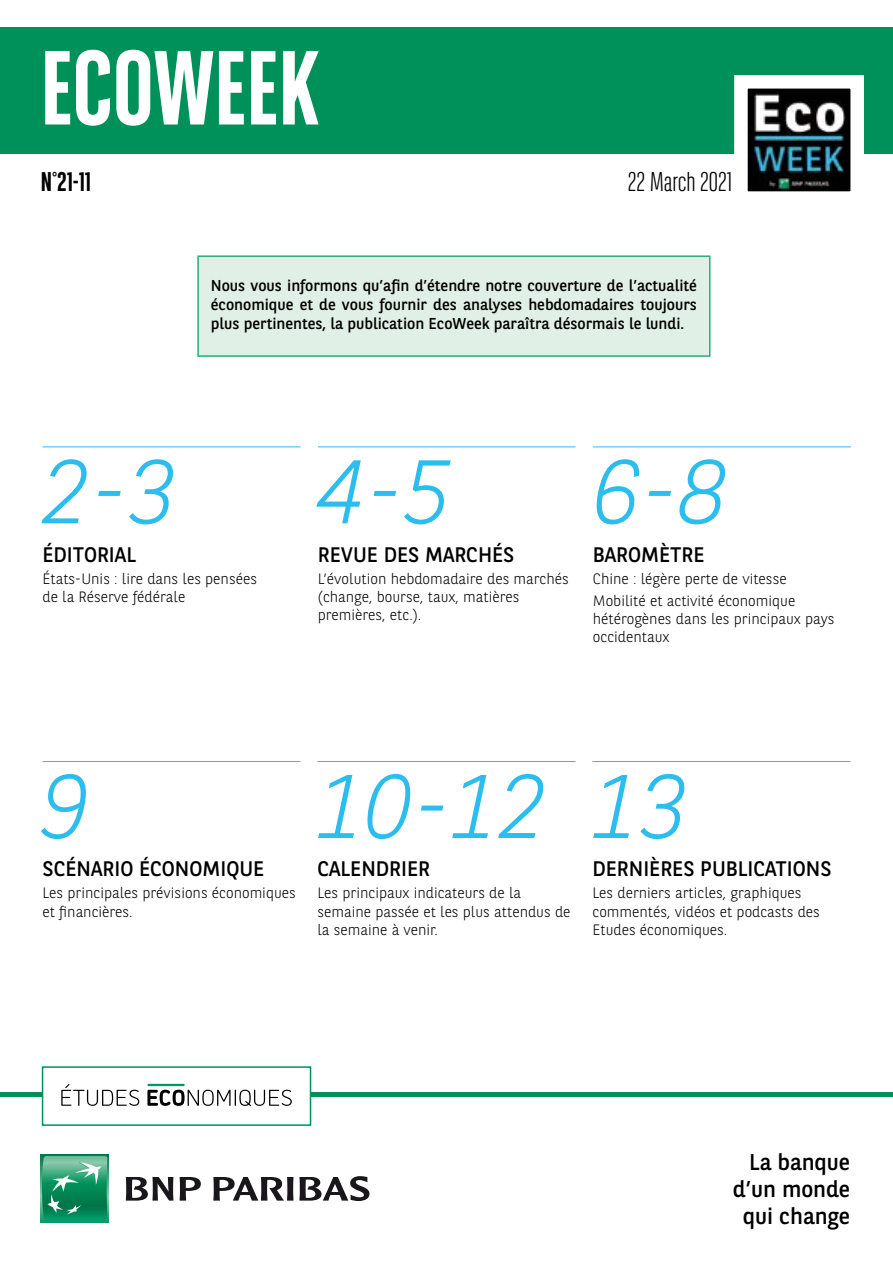
<style>
.page{position:relative;width:893px;height:1263px;background:#fff}
.page>*{position:absolute;margin:0;border:0;box-sizing:border-box;transform-origin:0 0}
.t1{font:700 105px "BNPP Sans Condensed";color:#fff}
.t2{font:italic 300 90px "BNPP Sans";color:#2abdee}
.t3{font:300 27px "BNPP Sans Condensed";color:#000}
.t4{font:700 27px "BNPP Sans Condensed";color:#000}
.t5{font:22.8px/27.3px "BNPP Sans";color:#000;text-align:right}
.t6{font:21px "BNPP Sans";color:#000}
.t7{font:15.75px/18.9px "BNPP Sans";color:#000;text-align:justify}
.t8{font:300 15px/18px "BNPP Sans";color:#000}
</style>
<div class="page">
<div style="left:1px;top:27px;width:892px;height:127px;background:#00915b"></div>
<hr style="left:0;top:1093px;width:893px;height:4px;background:#00915b">
<svg style="left:41px;top:1155px;width:68px;height:68px"></svg>
<svg style="left:42px;top:1156px;width:65px;height:64px;background:#35a178"></svg>
<svg style="left:126px;top:1177px;width:47px;height:23px"></svg>
<svg style="left:180px;top:1177px;width:21px;height:23px"></svg>
<svg style="left:213px;top:1176px;width:156px;height:25px"></svg>
<svg style="left:734px;top:75px;width:130px;height:117px;background:#707a7c"></svg>
<div style="left:42px;top:1066px;width:269px;height:60px;background:#fff;border:2px solid #00915b"></div>
<svg style="left:61px;top:1084px;width:78px;height:22px"></svg>
<svg style="left:147px;top:1084px;width:145px;height:22px"></svg>
<hr style="left:42px;top:446px;width:258px;height:1px;background:#2abdee">
<hr style="left:42px;top:761px;width:258px;height:1px;background:#2abdee">
<hr style="left:317px;top:761px;width:258px;height:1px;background:#2abdee">
<hr style="left:592px;top:761px;width:258px;height:1px;background:#2abdee">
<hr style="left:318px;top:446px;width:257px;height:1px;background:#2abdee">
<hr style="left:593px;top:446px;width:258px;height:1px;background:#2abdee">
<div style="left:197px;top:255px;width:513px;height:102px;background:#e1f0e6;border:2px solid #28ad7c"></div>
<h1 class="t1" style="left:41px;top:27px;width:280px">ECOWEEK</h1>
<h3 class="t4" style="left:41px;top:166px;width:52px">N°21-11</h3>
<h3 class="t3" style="left:628px;top:165px;width:106px">22 March 2021</h3>
<p class="t7" style="left:211px;top:276px;width:488px">Nous vous informons qu’afin d’étendre notre couverture de l’actualité économique et de vous fournir des analyses hebdomadaires toujours plus pertinentes, la publication EcoWeek paraîtra désormais le lundi.</p>
<h2 class="t2" style="left:42px;top:430px;width:136px">2-3</h2>
<h3 class="t6" style="left:42px;top:540px;width:95px">ÉDITORIAL</h3>
<p class="t8" style="left:42px;top:569px;width:216px">États-Unis : lire dans les pensées de la Réserve fédérale</p>
<h2 class="t2" style="left:318px;top:430px;width:136px">4-5</h2>
<h3 class="t6" style="left:318px;top:540px;width:198px">REVUE DES MARCHÉS</h3>
<p class="t8" style="left:318px;top:569px;width:252px">L’évolution hebdomadaire des marchés (change, bourse, taux, matières premières, etc.).</p>
<h2 class="t2" style="left:593px;top:430px;width:136px">6-8</h2>
<h3 class="t6" style="left:593px;top:540px;width:113px">BAROMÈTRE</h3>
<p class="t8" style="left:593px;top:567px;width:204px;line-height:22.2px">Chine : légère perte de vitesse<br>Mobilité et activité économique</p>
<p class="t8" style="left:593px;top:609px;width:243px">hétérogènes dans les principaux pays occidentaux</p>
<h2 class="t2" style="left:42px;top:745px;width:49px">9</h2>
<h3 class="t6" style="left:42px;top:854px;width:223px">SCÉNARIO ÉCONOMIQUE</h3>
<p class="t8" style="left:42px;top:883px;width:255px">Les principales prévisions économiques et financières.</p>
<h2 class="t2" style="left:317px;top:745px;width:231px">10-12</h2>
<h3 class="t6" style="left:317px;top:854px;width:114px">CALENDRIER</h3>
<p class="t8" style="left:317px;top:883px;width:255px">Les principaux indicateurs de la semaine passée et les plus attendus de la semaine à venir.</p>
<h2 class="t2" style="left:592px;top:745px;width:97px">13</h2>
<h3 class="t6" style="left:592px;top:854px;width:241px">DERNIÈRES PUBLICATIONS</h3>
<p class="t8" style="left:592px;top:883px;width:229px">Les derniers articles, graphiques commentés, vidéos et podcasts des<br>Etudes économiques.</p>
<h3 class="t5" style="left:733px;top:1147px;width:119px">La banque d’un monde qui change</h3>
</div>
